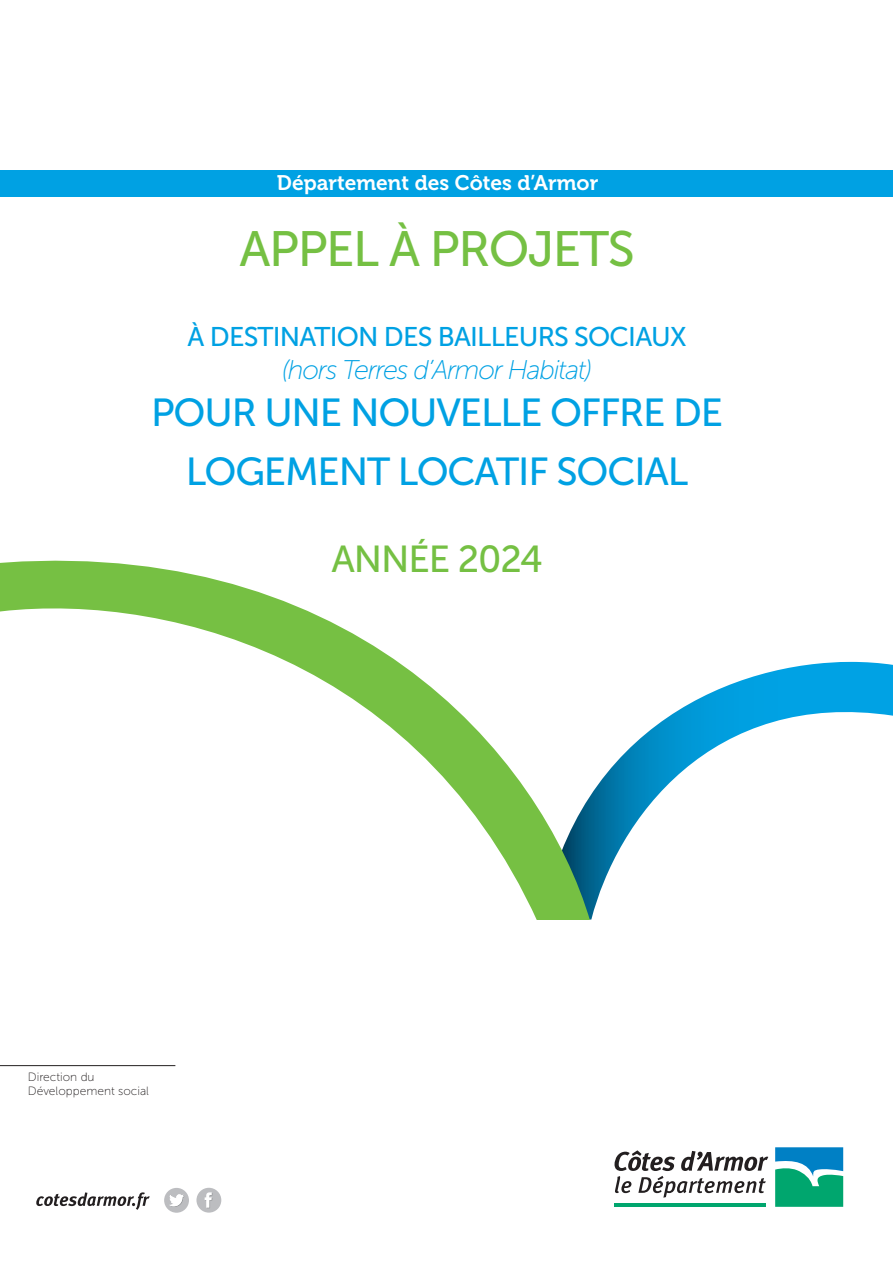
<style>
.page{position:relative;width:893px;height:1263px;background:#fff}
.page>*{position:absolute;margin:0;border:0;box-sizing:border-box;transform-origin:0 0}
.t1{font:49.5px "Museo Sans 500";letter-spacing:-.03em;color:#75c043}
.t2{font:39px/59.4px "Museo Sans 500";letter-spacing:-.03em;color:#00a1e3;text-align:center}
.t3{font:37.5px "Museo Sans 500";letter-spacing:-.03em;color:#75c043}
.t4{font:27px "Museo Sans 500";letter-spacing:-.03em;color:#00a1e3}
.t5{font:italic 27px "Museo Sans 100";letter-spacing:-.05em;color:#00a1e3}
.t6{font:21px "Museo 700";color:#fff}
.t7{font:12px/14.4px "Museo Sans 100";color:#231f20}
</style>
<div class="page">
<svg style="left:775px;top:1147px;width:68px;height:60px;background:#23a69d"></svg>
<hr style="left:614px;top:1203px;width:152px;height:4px;background:#00a66e">
<svg style="left:614px;top:1150px;width:154px;height:48px"></svg>
<svg style="left:36px;top:1192px;width:114px;height:18px"></svg>
<div style="left:196px;top:1188px;width:25px;height:24px;background:#bcbdc0;border-radius:50%"></div>
<svg style="left:205px;top:1192px;width:7px;height:16px"></svg>
<div style="left:164px;top:1188px;width:25px;height:25px;background:#bcbdc0;border-radius:50%"></div>
<svg style="left:169px;top:1194px;width:15px;height:13px"></svg>
<svg style="left:591px;top:662px;width:302px;height:257px"></svg>
<svg style="left:0;top:560px;width:591px;height:359px"></svg>
<div style="left:0;top:170px;width:893px;height:27px;background:#00a1e3"></div>
<hr style="left:0;top:1065px;width:175px;height:1px;background:#231f20">
<p class="t6" style="left:277px;top:171px;width:323px">Département des Côtes d’Armor</p>
<p class="t1" style="left:239px;top:221px;width:397px">APPEL À PROJETS</p>
<p class="t4" style="left:188px;top:322px;width:501px">À DESTINATION DES BAILLEURS SOCIAUX</p>
<p class="t5" style="left:282px;top:355px;width:312px">(hors Terres d’Armor Habitat)</p>
<p class="t2" style="left:151px;top:382px;width:573px">POUR UNE NOUVELLE OFFRE DE<br>LOGEMENT LOCATIF SOCIAL</p>
<p class="t3" style="left:331px;top:539px;width:213px">ANNÉE 2024</p>
<p class="t7" style="left:28px;top:1069px;width:123px">Direction du<br>Développement social</p>
</div>
